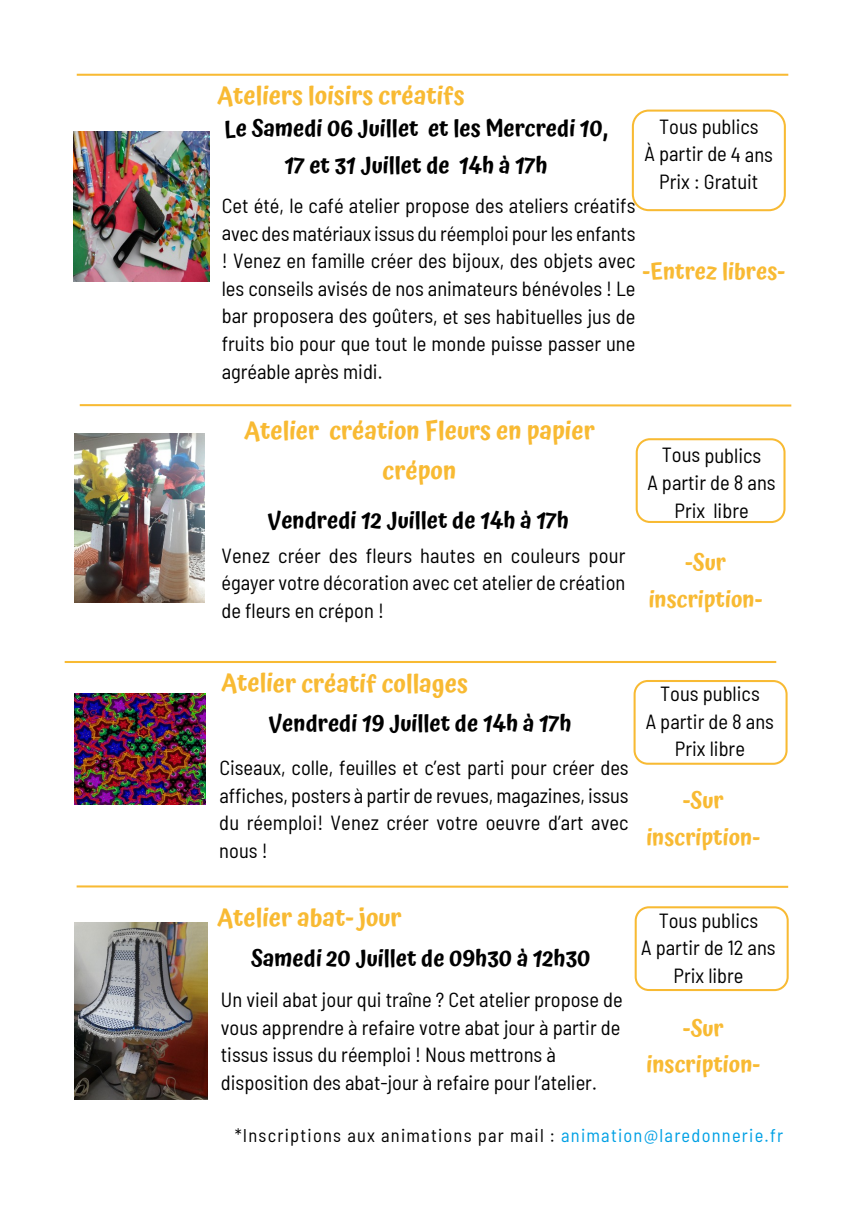
<style>
.page{position:relative;width:859px;height:1219px;background:#fff}
.page>*{position:absolute;margin:0;border:0;box-sizing:border-box;transform-origin:0 0}
.t1{font:600 24.53px/39.8px "Atma";color:#f8ba33;text-align:center}
.t2{font:600 22.5px/36.4px "Atma";color:#000;text-align:center}
.t3{font:600 22.5px/36.4px "Atma";color:#f8ba33;text-align:center}
.t4{font:semi-condensed 20.47px/27.7px "Barlow";color:#000;text-align:center}
.t5{font:semi-condensed 18.45px "Barlow";letter-spacing:.065em;color:#000}
.s1{color:#00a0e4}
</style>
<div class="page">
<div style="left:632px;top:110px;width:154px;height:101px;background:#fff;border:2px solid #f8ba33;border-radius:16px"></div>
<hr style="left:77px;top:74px;width:711px;height:2px;background:#f8ba33">
<hr style="left:80px;top:404px;width:711px;height:2px;background:#f8ba33">
<div style="left:636px;top:438px;width:150px;height:85px;background:#fff;border:2px solid #f8ba33;border-radius:13px"></div>
<div style="left:634px;top:680px;width:154px;height:85px;background:#fff;border:2px solid #f8ba33;border-radius:13px"></div>
<hr style="left:65px;top:661px;width:711px;height:2px;background:#f8ba33">
<img style="left:73px;top:131px;width:136px;height:150px">
<img style="left:75px;top:434px;width:130px;height:168px">
<hr style="left:77px;top:885px;width:711px;height:3px;background:#f8ba33">
<div style="left:635px;top:906px;width:154px;height:85px;background:#fff;border:2px solid #f8ba33;border-radius:13px"></div>
<img style="left:75px;top:694px;width:130px;height:110px">
<img style="left:75px;top:923px;width:133px;height:177px">
<p class="t1" style="left:217px;top:76px;width:249px">Ateliers loisirs créatifs</p>
<p class="t2" style="left:224px;top:110px;width:385px">Le Samedi 06 Juillet et les Mercredi 10,<br>17 et 31 Juillet de 14h à 17h</p>
<p class="t4" style="left:222px;top:191px;width:415px;text-align:justify">Cet été, le café atelier propose des ateliers créatifs avec des matériaux issus du réemploi pour les enfants ! Venez en famille créer des bijoux, des objets avec les conseils avisés de nos animateurs bénévoles ! Le bar proposera des goûters, et ses habituelles jus de fruits bio pour que tout le monde puisse passer une agréable après midi.</p>
<p class="t4" style="left:645px;top:112px;width:130px">Tous publics<br>À partir de 4 ans<br>Prix : Gratuit</p>
<p class="t3" style="left:642px;top:253px;width:144px">-Entrez libres-</p>
<p class="t1" style="left:244px;top:411px;width:352px">Atelier création Fleurs en papier crépon</p>
<p class="t2" style="left:268px;top:502px;width:303px">Vendredi 12 Juillet de 14h à 17h</p>
<p class="t4" style="left:221px;top:541px;width:406px;text-align:justify">Venez créer des fleurs hautes en couleurs pour égayer votre décoration avec cet atelier de création de fleurs en crépon !</p>
<p class="t4" style="left:647px;top:440px;width:130px">Tous publics<br>A partir de 8 ans<br>Prix libre</p>
<p class="t3" style="left:649px;top:544px;width:115px">-Sur inscription-</p>
<p class="t1" style="left:221px;top:663px;width:248px">Atelier créatif collages</p>
<p class="t2" style="left:269px;top:705px;width:304px">Vendredi 19 Juillet de 14h à 17h</p>
<p class="t4" style="left:219px;top:753px;width:411px;text-align:justify">Ciseaux, colle, feuilles et c’est parti pour créer des affiches, posters à partir de revues, magazines, issus du réemploi! Venez créer votre oeuvre d’art avec nous !</p>
<p class="t4" style="left:646px;top:679px;width:130px">Tous publics<br>A partir de 8 ans<br>Prix libre</p>
<p class="t3" style="left:646px;top:782px;width:115px">-Sur inscription-</p>
<p class="t1" style="left:217px;top:898px;width:186px">Atelier abat- jour</p>
<p class="t2" style="left:251px;top:940px;width:341px">Samedi 20 Juillet de 09h30 à 12h30</p>
<p class="t4" style="left:221px;top:985px;width:403px;text-align:left">Un vieil abat jour qui traîne ? Cet atelier propose de vous apprendre à refaire votre abat jour à partir de tissus issus du réemploi ! Nous mettrons à disposition des abat-jour à refaire pour l’atelier.</p>
<p class="t4" style="left:641px;top:906px;width:136px">Tous publics<br>A partir de 12 ans<br>Prix libre</p>
<p class="t3" style="left:646px;top:1010px;width:115px">-Sur inscription-</p>
<p class="t5" style="left:235px;top:1124px;width:550px">*Inscriptions aux animations par mail : <span class="s1">animation@laredonnerie.fr</span></p>
</div>
